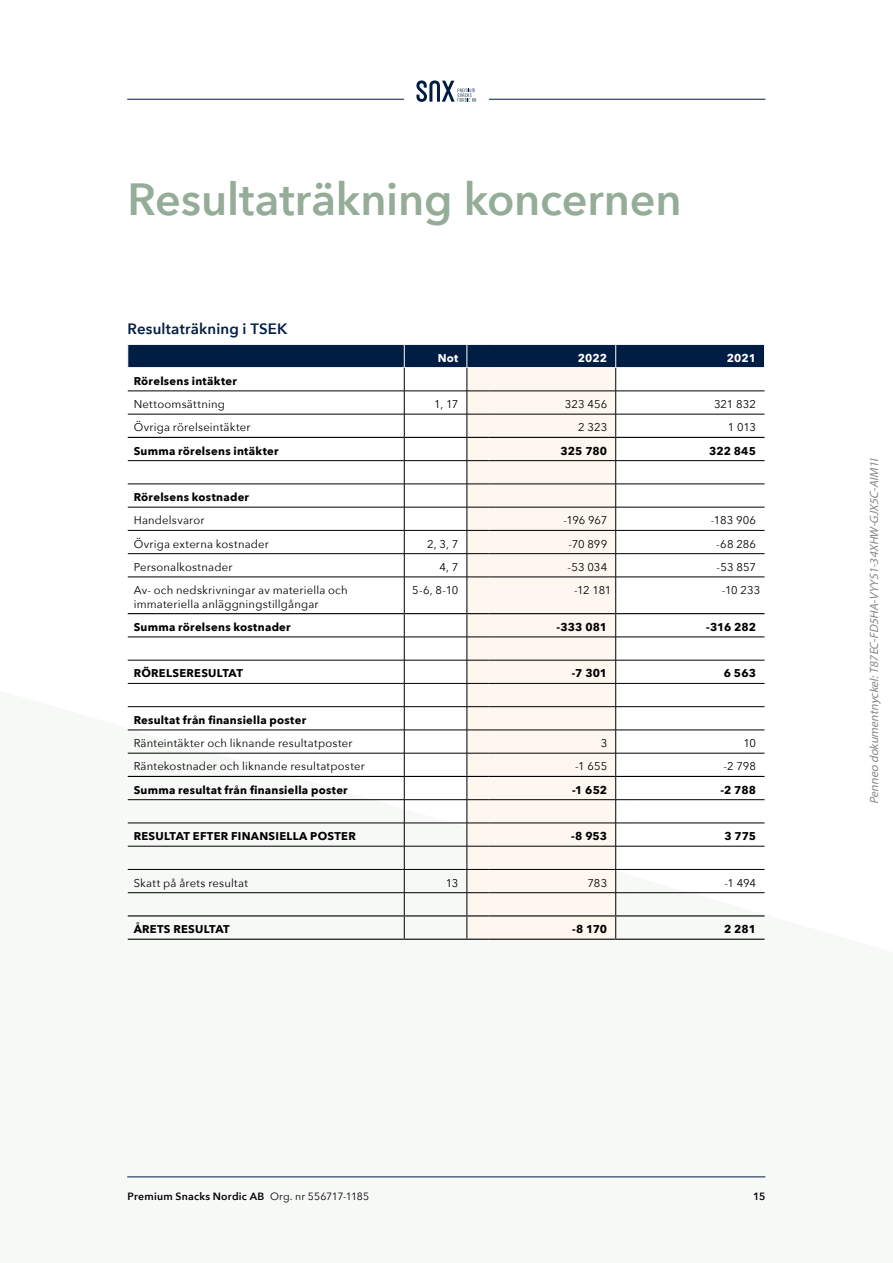
<style>
.page{position:relative;width:893px;height:1263px;background:#fff}
.page>*{position:absolute;margin:0;border:0;box-sizing:border-box;transform-origin:0 0}
.t1{font:600 45px "Avenir Next";letter-spacing:-.005em;color:#95ad98}
.t2{font:600 15px "Avenir Next";letter-spacing:.01em;color:#001d43}
.t3{font:italic 12px "Myriad Pro";color:#888}
.t4{font:11.25px/13.5px "Avenir Next";letter-spacing:.015em;color:#000}
.t5{font:700 11.25px "Avenir Next";letter-spacing:.02em;color:#000}
.t6{font:700 11.25px "Avenir Next";letter-spacing:.01em;color:#fff}
.t7{font:600 10.5px "Avenir Next";letter-spacing:.025em;color:#000}
.s1{font-weight:400}
</style>
<div class="page">
<svg style="left:127px;top:690px;width:639px;height:488px"></svg>
<div style="left:468px;top:578px;width:147px;height:361px;background:#fdf7ef"></div>
<hr style="left:128px;top:637px;width:276px;height:1px;background:#000">
<hr style="left:404px;top:637px;width:63px;height:1px;background:#000">
<hr style="left:488px;top:637px;width:128px;height:1px;background:#000">
<hr style="left:637px;top:637px;width:128px;height:1px;background:#000">
<hr style="left:128px;top:660px;width:276px;height:1px;background:#000">
<hr style="left:404px;top:660px;width:63px;height:1px;background:#000">
<hr style="left:488px;top:660px;width:128px;height:1px;background:#000">
<hr style="left:637px;top:660px;width:128px;height:1px;background:#000">
<hr style="left:128px;top:683px;width:276px;height:1px;background:#000">
<hr style="left:404px;top:683px;width:63px;height:1px;background:#000">
<hr style="left:488px;top:683px;width:128px;height:1px;background:#000">
<hr style="left:637px;top:683px;width:128px;height:1px;background:#000">
<hr style="left:128px;top:706px;width:276px;height:1px;background:#000">
<hr style="left:404px;top:706px;width:63px;height:1px;background:#000">
<hr style="left:488px;top:706px;width:128px;height:1px;background:#000">
<hr style="left:637px;top:706px;width:128px;height:1px;background:#000">
<hr style="left:128px;top:730px;width:276px;height:1px;background:#000">
<hr style="left:404px;top:730px;width:63px;height:1px;background:#000">
<hr style="left:488px;top:730px;width:128px;height:1px;background:#000">
<hr style="left:637px;top:730px;width:128px;height:1px;background:#000">
<hr style="left:128px;top:799px;width:276px;height:1px;background:#000">
<hr style="left:404px;top:799px;width:63px;height:1px;background:#000">
<hr style="left:488px;top:799px;width:128px;height:1px;background:#000">
<hr style="left:637px;top:799px;width:128px;height:1px;background:#000">
<hr style="left:128px;top:823px;width:276px;height:1px;background:#000">
<hr style="left:404px;top:823px;width:63px;height:1px;background:#000">
<hr style="left:488px;top:823px;width:128px;height:1px;background:#000">
<hr style="left:637px;top:823px;width:128px;height:1px;background:#000">
<hr style="left:128px;top:846px;width:276px;height:1px;background:#000">
<hr style="left:404px;top:846px;width:63px;height:1px;background:#000">
<hr style="left:488px;top:846px;width:128px;height:1px;background:#000">
<hr style="left:637px;top:846px;width:128px;height:1px;background:#000">
<hr style="left:128px;top:869px;width:276px;height:1px;background:#000">
<hr style="left:404px;top:869px;width:63px;height:1px;background:#000">
<hr style="left:488px;top:869px;width:128px;height:1px;background:#000">
<hr style="left:637px;top:869px;width:128px;height:1px;background:#000">
<svg style="left:404px;top:614px;width:1px;height:325px"></svg>
<hr style="left:128px;top:915px;width:276px;height:1px;background:#000">
<hr style="left:404px;top:915px;width:63px;height:1px;background:#000">
<hr style="left:488px;top:915px;width:128px;height:1px;background:#000">
<hr style="left:637px;top:915px;width:128px;height:1px;background:#000">
<hr style="left:128px;top:939px;width:276px;height:1px;background:#000">
<hr style="left:404px;top:939px;width:63px;height:1px;background:#000">
<hr style="left:488px;top:939px;width:128px;height:1px;background:#000">
<hr style="left:637px;top:939px;width:128px;height:1px;background:#000">
<hr style="left:404px;top:577px;width:1px;height:36px;background:#000">
<hr style="left:467px;top:577px;width:1px;height:36px;background:#000">
<svg style="left:127px;top:344px;width:638px;height:234px"></svg>
<hr style="left:615px;top:577px;width:1px;height:36px;background:#000">
<hr style="left:637px;top:577px;width:128px;height:1px;background:#000">
<hr style="left:128px;top:613px;width:276px;height:1px;background:#000">
<hr style="left:404px;top:613px;width:63px;height:1px;background:#000">
<hr style="left:488px;top:613px;width:128px;height:1px;background:#000">
<hr style="left:637px;top:613px;width:128px;height:1px;background:#000">
<hr style="left:128px;top:753px;width:276px;height:1px;background:#000">
<hr style="left:404px;top:753px;width:63px;height:1px;background:#000">
<hr style="left:488px;top:753px;width:128px;height:1px;background:#000">
<hr style="left:637px;top:753px;width:128px;height:1px;background:#000">
<hr style="left:128px;top:776px;width:276px;height:1px;background:#000">
<hr style="left:404px;top:776px;width:63px;height:1px;background:#000">
<hr style="left:488px;top:776px;width:128px;height:1px;background:#000">
<hr style="left:637px;top:776px;width:128px;height:1px;background:#000">
<hr style="left:128px;top:892px;width:276px;height:1px;background:#000">
<hr style="left:404px;top:892px;width:63px;height:1px;background:#000">
<svg style="left:467px;top:613px;width:21px;height:327px"></svg>
<hr style="left:488px;top:892px;width:128px;height:1px;background:#000">
<svg style="left:615px;top:613px;width:22px;height:327px"></svg>
<hr style="left:637px;top:892px;width:128px;height:1px;background:#000">
<hr style="left:128px;top:1176px;width:637px;height:1px;background:#001d43">
<hr style="left:128px;top:99px;width:637px;height:1px;background:#001d43">
<div style="left:404px;top:74px;width:84px;height:34px;background:#fff"></div>
<svg style="left:416px;top:80px;width:60px;height:22px"></svg>
<h1 class="t1" style="left:128px;top:172px;width:556px">Resultaträkning koncernen</h1>
<h2 class="t2" style="left:128px;top:320px;width:162px">Resultaträkning i TSEK</h2>
<p class="t6" style="left:438px;top:351px;width:22px">Not</p>
<p class="t6" style="left:578px;top:351px;width:31px">2022</p>
<p class="t6" style="left:727px;top:351px;width:31px">2021</p>
<p class="t5" style="left:134px;top:374px;width:105px">Rörelsens intäkter</p>
<p class="t4" style="left:134px;top:397px;width:93px">Nettoomsättning</p>
<p class="t4" style="left:434px;top:397px;width:26px">1, 17</p>
<p class="t4" style="left:565px;top:397px;width:44px">323 456</p>
<p class="t4" style="left:714px;top:397px;width:44px">321 832</p>
<p class="t4" style="left:134px;top:420px;width:118px">Övriga rörelseintäkter</p>
<p class="t4" style="left:578px;top:421px;width:30px">2 323</p>
<p class="t4" style="left:728px;top:421px;width:30px">1 013</p>
<p class="t5" style="left:134px;top:444px;width:146px">Summa rörelsens intäkter</p>
<p class="t5" style="left:561px;top:444px;width:48px">325 780</p>
<p class="t5" style="left:709px;top:444px;width:48px">322 845</p>
<p class="t5" style="left:134px;top:490px;width:117px">Rörelsens kostnader</p>
<p class="t4" style="left:134px;top:513px;width:72px">Handelsvaror</p>
<p class="t4" style="left:564px;top:514px;width:45px">-196 967</p>
<p class="t4" style="left:711px;top:514px;width:47px">-183 906</p>
<p class="t4" style="left:134px;top:536px;width:137px">Övriga externa kostnader</p>
<p class="t4" style="left:427px;top:537px;width:33px">2, 3, 7</p>
<p class="t4" style="left:568px;top:537px;width:40px">-70 899</p>
<p class="t4" style="left:716px;top:537px;width:41px">-68 286</p>
<p class="t4" style="left:134px;top:560px;width:100px">Personalkostnader</p>
<p class="t4" style="left:439px;top:560px;width:20px">4, 7</p>
<p class="t4" style="left:567px;top:560px;width:41px">-53 034</p>
<p class="t4" style="left:717px;top:560px;width:41px">-53 857</p>
<p class="t4" style="left:134px;top:583px;width:215px">Av- och nedskrivningar av materiella och immateriella anläggningstillgångar</p>
<p class="t4" style="left:412px;top:583px;width:48px">5-6, 8-10</p>
<p class="t4" style="left:574px;top:583px;width:39px">-12 181</p>
<p class="t4" style="left:722px;top:583px;width:40px">-10 233</p>
<p class="t5" style="left:134px;top:620px;width:158px">Summa rörelsens kostnader</p>
<p class="t5" style="left:556px;top:620px;width:52px">-333 081</p>
<p class="t5" style="left:706px;top:620px;width:51px">-316 282</p>
<p class="t5" style="left:134px;top:667px;width:111px">RÖRELSERESULTAT</p>
<p class="t5" style="left:572px;top:667px;width:37px">-7 301</p>
<p class="t5" style="left:724px;top:667px;width:34px">6 563</p>
<p class="t5" style="left:134px;top:710px;width:174px">Resultat från finansiella poster</p>
<p class="t4" style="left:134px;top:736px;width:220px">Ränteintäkter och liknande resultatposter</p>
<p class="t4" style="left:601px;top:736px;width:8px">3</p>
<p class="t4" style="left:743px;top:736px;width:14px">10</p>
<p class="t4" style="left:134px;top:759px;width:233px">Räntekostnader och liknande resultatposter</p>
<p class="t4" style="left:575px;top:760px;width:34px">-1 655</p>
<p class="t4" style="left:723px;top:760px;width:34px">-2 798</p>
<p class="t5" style="left:134px;top:780px;width:215px">Summa resultat från finansiella poster</p>
<p class="t5" style="left:572px;top:783px;width:37px">-1 652</p>
<p class="t5" style="left:720px;top:783px;width:37px">-2 788</p>
<p class="t5" style="left:134px;top:829px;width:224px">RESULTAT EFTER FINANSIELLA POSTER</p>
<p class="t5" style="left:571px;top:829px;width:38px">-8 953</p>
<p class="t5" style="left:724px;top:829px;width:33px">3 775</p>
<p class="t4" style="left:134px;top:875px;width:116px">Skatt på årets resultat</p>
<p class="t4" style="left:446px;top:876px;width:14px">13</p>
<p class="t4" style="left:588px;top:876px;width:21px">783</p>
<p class="t4" style="left:724px;top:876px;width:33px">-1 494</p>
<p class="t5" style="left:134px;top:922px;width:98px">ÅRETS RESULTAT</p>
<p class="t5" style="left:572px;top:922px;width:37px">-8 170</p>
<p class="t5" style="left:724px;top:922px;width:33px">2 281</p>
<p class="t7" style="left:128px;top:1190px;width:243px">Premium Snacks Nordic AB <span class="s1">Org. nr 556717-1185</span></p>
<p class="t7" style="left:753px;top:1190px;width:14px">15</p>
<p class="t3" style="left:869px;top:804px;width:349px;rotate:-90deg">Penneo dokumentnyckel:T87EC-FD5HA-VYYS1-34XHW-GJX5C-AIM1I</p>
</div>
